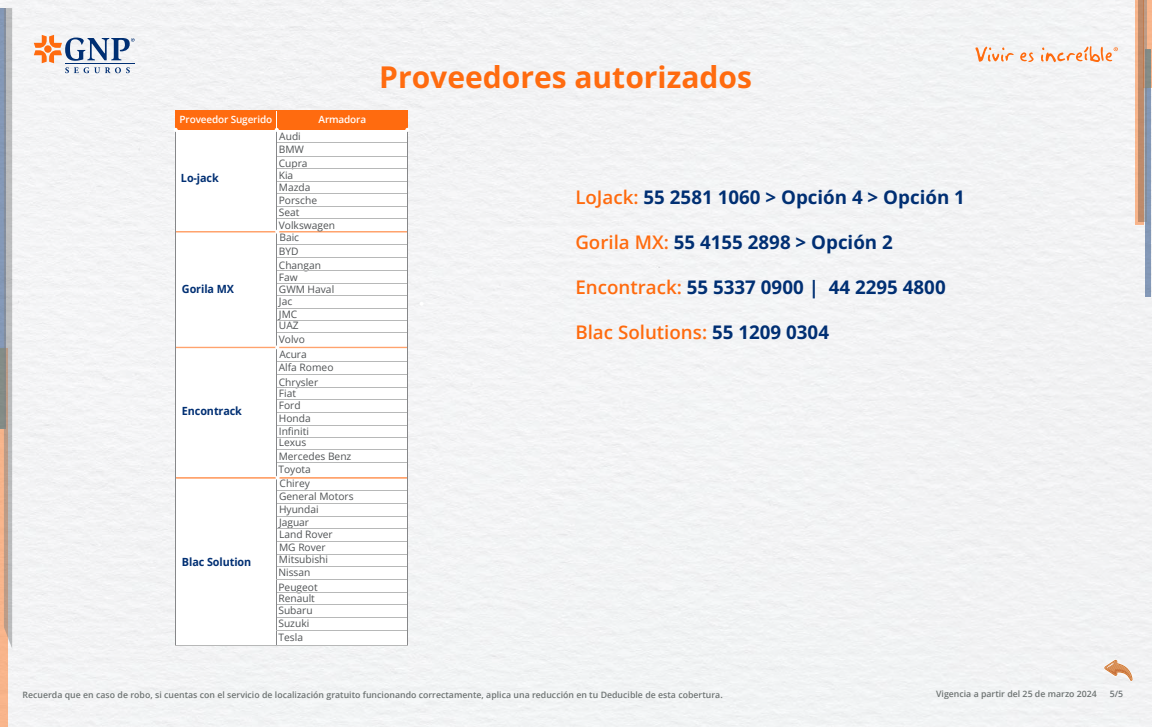
<style>
.page{position:relative;width:1152px;height:727px;background:#fff}
.page>*{position:absolute;margin:0;border:0;box-sizing:border-box;transform-origin:0 0}
.t1{font:700 30px "Open Sans";color:#ff6b0f}
.t2{font:700 18.75px "Open Sans";color:#002f73}
.t3{font:600 18.75px "Open Sans";color:#ff6b0f}
.t4{font:700 11.25px "Open Sans";letter-spacing:-.005em;color:#002f73;scale:.96 1}
.t5{font:10.25px/12.1px "Open Sans";color:#4f5254}
.t6{font:600 10px "Open Sans";letter-spacing:-.015em;color:#fff}
.t7{font:600 8.75px "Open Sans";color:#6d7372}
.t8{font:600 8.75px "Open Sans";color:#6c7274}
.s1{font-weight:600;color:#ff6b0f}
.s2{font-weight:700;color:#002f73}
</style>
<div class="page">
<div style="left:0;top:0;width:1151px;height:726px;background:#f2f3f4"></div>
<div style="left:1135px;top:0;width:8px;height:225px;background:#f8b58b"></div>
<div style="left:1143px;top:0;width:8px;height:88px;background:#f9b58c"></div>
<svg style="left:1138px;top:0;width:9px;height:222px;background:#bd8f73"></svg>
<svg style="left:1145px;top:49px;width:6px;height:248px"></svg>
<div style="left:0;top:348px;width:8px;height:378px;background:#f7b48b"></div>
<svg style="left:4px;top:9px;width:8px;height:639px;background:#b6b1ae"></svg>
<svg style="left:0;top:9px;width:5px;height:419px;background:#8393a9"></svg>
<svg style="left:1103px;top:659px;width:30px;height:22px"></svg>
<svg style="left:34px;top:35px;width:101px;height:38px"></svg>
<svg style="left:975px;top:47px;width:39px;height:15px"></svg>
<svg style="left:1020px;top:52px;width:13px;height:10px"></svg>
<svg style="left:1041px;top:46px;width:77px;height:16px"></svg>
<div style="left:176px;top:126px;width:232px;height:518px;background:#fff"></div>
<hr style="left:277px;top:143px;width:131px;height:1px;background:#b7b8b8">
<hr style="left:277px;top:156px;width:131px;height:1px;background:#b7b8b8">
<div style="left:176px;top:111px;width:232px;height:19px;background:#ff6b0f"></div>
<hr style="left:277px;top:126px;width:1px;height:518px;background:#868789">
<svg style="left:419px;top:301px;width:5px;height:5px"></svg>
<hr style="left:176px;top:231px;width:231px;height:1px;background:#ffa36d">
<hr style="left:277px;top:169px;width:131px;height:1px;background:#b7b8b8">
<hr style="left:277px;top:181px;width:131px;height:1px;background:#b7b8b8">
<hr style="left:277px;top:194px;width:130px;height:1px;background:#b7b8b8">
<hr style="left:277px;top:206px;width:130px;height:1px;background:#b7b8b8">
<hr style="left:277px;top:218px;width:131px;height:1px;background:#b7b8b8">
<hr style="left:277px;top:244px;width:131px;height:1px;background:#b7b8b8">
<hr style="left:277px;top:257px;width:131px;height:1px;background:#b7b8b8">
<hr style="left:277px;top:270px;width:131px;height:1px;background:#b7b8b8">
<hr style="left:277px;top:283px;width:131px;height:1px;background:#b7b8b8">
<hr style="left:277px;top:295px;width:130px;height:1px;background:#b7b8b8">
<hr style="left:277px;top:308px;width:131px;height:1px;background:#b7b8b8">
<hr style="left:277px;top:320px;width:131px;height:1px;background:#b7b8b8">
<hr style="left:277px;top:332px;width:131px;height:1px;background:#b7b8b8">
<hr style="left:176px;top:347px;width:231px;height:1px;background:#ffa36d">
<hr style="left:277px;top:361px;width:131px;height:1px;background:#b7b8b8">
<hr style="left:277px;top:374px;width:131px;height:1px;background:#b7b8b8">
<hr style="left:277px;top:387px;width:131px;height:1px;background:#b7b8b8">
<hr style="left:277px;top:399px;width:131px;height:1px;background:#b7b8b8">
<hr style="left:277px;top:412px;width:130px;height:1px;background:#b7b8b8">
<hr style="left:277px;top:425px;width:130px;height:1px;background:#b7b8b8">
<hr style="left:277px;top:437px;width:131px;height:1px;background:#b7b8b8">
<hr style="left:277px;top:449px;width:131px;height:1px;background:#b7b8b8">
<hr style="left:277px;top:462px;width:130px;height:1px;background:#b7b8b8">
<hr style="left:176px;top:477px;width:232px;height:1px;background:#ffa36d">
<svg style="left:275px;top:475px;width:5px;height:4px"></svg>
<hr style="left:277px;top:490px;width:131px;height:1px;background:#b7b8b8">
<hr style="left:277px;top:503px;width:131px;height:1px;background:#b7b8b8">
<hr style="left:277px;top:516px;width:131px;height:1px;background:#b7b8b8">
<hr style="left:277px;top:528px;width:131px;height:1px;background:#b7b8b8">
<hr style="left:277px;top:541px;width:130px;height:1px;background:#b7b8b8">
<hr style="left:277px;top:553px;width:131px;height:1px;background:#b7b8b8">
<hr style="left:277px;top:566px;width:130px;height:1px;background:#b7b8b8">
<hr style="left:277px;top:579px;width:130px;height:1px;background:#b7b8b8">
<hr style="left:277px;top:592px;width:130px;height:1px;background:#b7b8b8">
<hr style="left:277px;top:604px;width:130px;height:1px;background:#b7b8b8">
<hr style="left:277px;top:617px;width:129px;height:1px;background:#b7b8b8">
<hr style="left:277px;top:629px;width:130px;height:1px;background:#b7b8b8">
<hr style="left:407px;top:129px;width:1px;height:515px;background:#868789">
<hr style="left:176px;top:129px;width:1px;height:515px;background:#868789">
<svg style="left:275px;top:111px;width:4px;height:21px"></svg>
<svg style="left:405px;top:128px;width:4px;height:4px"></svg>
<svg style="left:174px;top:128px;width:4px;height:4px"></svg>
<hr style="left:176px;top:644px;width:232px;height:1px;background:#b7b8b8">
<p class="t6" style="left:180px;top:113px;width:94px">Proveedor Sugerido</p>
<p class="t4" style="left:181px;top:169px;width:41px">Lo-jack</p>
<p class="t5" style="left:279px;top:129px;width:27px;line-height:13.1px">Audi<br>BMW</p>
<p class="t5" style="left:279px;top:157px;width:33px;line-height:11.9px">Cupra<br>Kia<br>Mazda</p>
<p class="t6" style="left:318px;top:112px;width:49px">Armadora</p>
<p class="t4" style="left:182px;top:280px;width:56px">Gorila MX</p>
<p class="t4" style="left:182px;top:403px;width:64px">Encontrack</p>
<p class="t4" style="left:182px;top:554px;width:74px">Blac Solution</p>
<p class="t5" style="left:279px;top:193px;width:40px">Porsche</p>
<p class="t5" style="left:279px;top:205px;width:58px;line-height:12.8px">Seat<br>Volkswagen<br>Baic<br>BYD</p>
<p class="t5" style="left:279px;top:259px;width:57px">Changan<br>Faw<br>GWM Haval<br>Jac<br>JMC<br>UAZ</p>
<p class="t5" style="left:279px;top:331px;width:30px;line-height:15.2px">Volvo<br>Acura</p>
<p class="t5" style="left:279px;top:360px;width:56px;line-height:14.3px">Alfa Romeo<br>Chrysler</p>
<p class="t5" style="left:279px;top:387px;width:33px">Fiat<br>Ford<br>Honda<br>Infiniti<br>Lexus</p>
<p class="t5" style="left:278px;top:449px;width:74px;line-height:13.1px">Mercedes Benz<br>Toyota</p>
<p class="t5" style="left:279px;top:476px;width:76px;line-height:12.8px">Chirey<br>General Motors<br>Hyundai</p>
<p class="t5" style="left:279px;top:516px;width:55px;line-height:12.3px">Jaguar<br>Land Rover<br>MG Rover<br>Mitsubishi</p>
<p class="t5" style="left:278px;top:565px;width:41px;line-height:14.3px">Nissan<br>Peugeot</p>
<p class="t5" style="left:278px;top:592px;width:38px;line-height:12.4px">Renault<br>Subaru<br>Suzuki</p>
<p class="t5" style="left:279px;top:630px;width:26px">Tesla</p>
<h1 class="t1" style="left:379px;top:56px;width:374px">Proveedores autorizados</h1>
<h2 class="t2" style="left:575px;top:184px;width:391px"><span class="s1">LoJack:</span> 55 2581 1060 &gt; Opción 4 &gt; Opción 1</h2>
<h2 class="t2" style="left:575px;top:229px;width:319px"><span class="s1">Gorila MX:</span> 55 4155 2898 &gt; Opción 2</h2>
<h2 class="t2" style="left:575px;top:274px;width:372px"><span class="s1">Encontrack:</span> 55 5337 0900 | 44 2295 4800</h2>
<h2 class="t3" style="left:575px;top:319px;width:255px">Blac Solutions: <span class="s2">55 1209 0304</span></h2>
<p class="t7" style="left:22px;top:688px;width:702px">Recuerda que en caso de robo, si cuentas con el servicio de localización gratuito funcionando correctamente, aplica una reducción en tu Deducible de esta cobertura.</p>
<p class="t7" style="left:936px;top:688px;width:162px">Vigencia a partir del 25 de marzo 2024</p>
<p class="t8" style="left:1110px;top:688px;width:15px">5/5</p>
</div>
